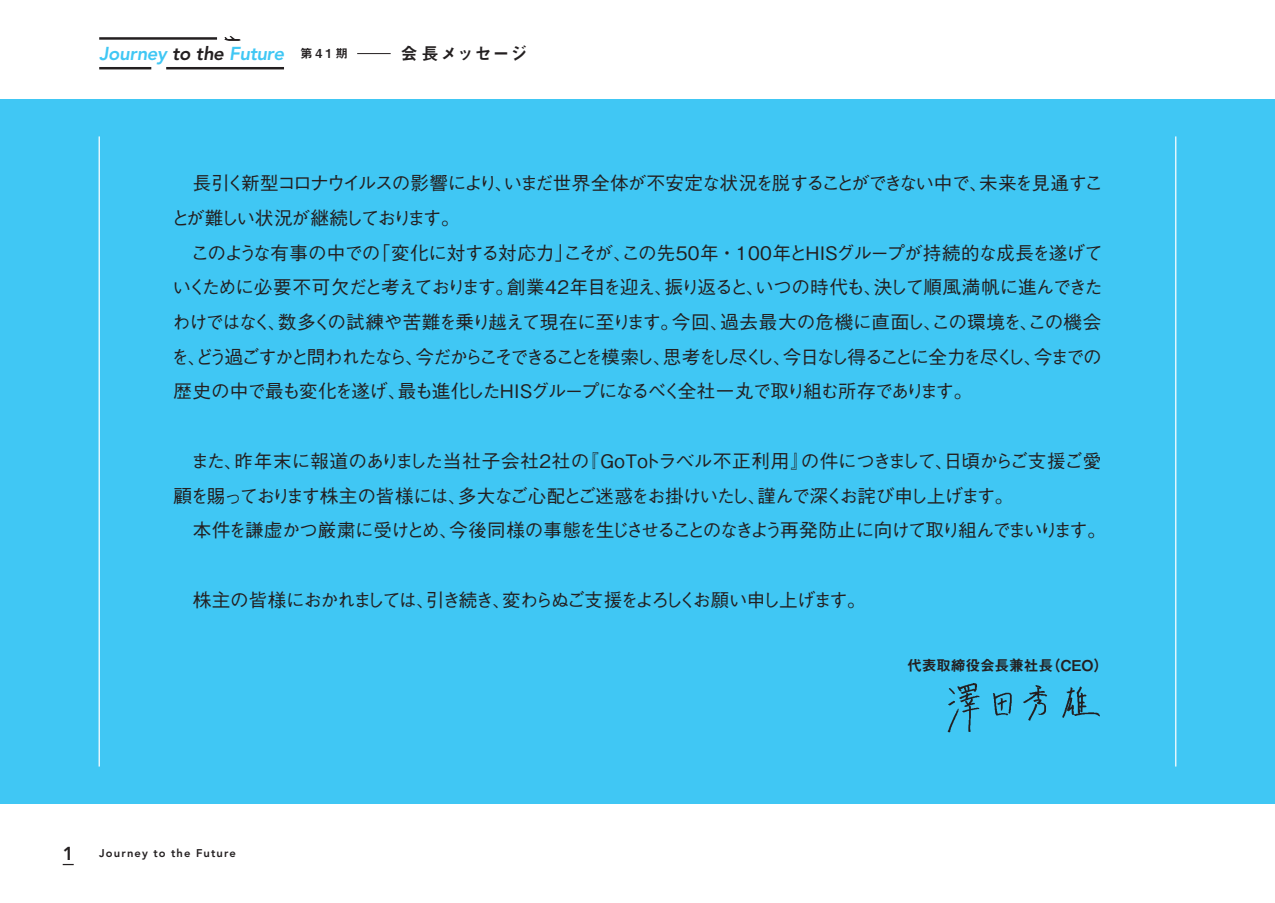
<style>
.page{position:relative;width:1275px;height:903px;background:#fff}
.page>*{position:absolute;margin:0;border:0;box-sizing:border-box;transform-origin:0 0}
.t1{font:500 18.55px/34.6px "Gothic BBB Pr 5";letter-spacing:-.075em;color:#231f20}
.t2{font:500 18.55px "Gothic BBB Pr 5";letter-spacing:-.1em;color:#231f20}
.t3{font:italic 800 18.55px "Avenir LT Std";letter-spacing:-.02em;color:#40c7f4}
.t4{font:800 18.55px "Avenir LT Std";color:#231f20}
.t5{font:17.32px "Midashi Go Pr 5 MB31";letter-spacing:.035em;color:#231f20}
.t6{font:14.88px "Midashi Go Pr 5 MB31";letter-spacing:-.02em;color:#231f20}
.t7{font:800 11.2px "Avenir LT Std";letter-spacing:.1em;color:#231f20}
.s1{color:#231f20}
.s2{font-family:"Midashi Go Pr 5 MB31";font-weight:400;font-style:normal;font-size:12.42px;color:#231f20}
</style>
<div class="page">
<div style="left:0;top:99px;width:1275px;height:705px;background:#40c7f4"></div>
<hr style="left:99px;top:136px;width:1px;height:630px;background:#fff">
<hr style="left:1175px;top:136px;width:1px;height:630px;background:#fff">
<img style="left:947px;top:683px;width:153px;height:50px">
<hr style="left:357px;top:53px;width:34px;height:1px;background:#231f20">
<hr style="left:99px;top:37px;width:118px;height:3px;background:#231f20">
<hr style="left:99px;top:67px;width:52px;height:2px;background:#231f20">
<hr style="left:166px;top:67px;width:118px;height:2px;background:#231f20">
<svg style="left:224px;top:36px;width:17px;height:5px"></svg>
<p class="t3" style="left:99px;top:43px;width:250px">Journey <span class="s1">to the</span> Future <span class="s2">第 4 1 期</span></p>
<p class="t5" style="left:401px;top:40px;width:129px">会長メッセージ</p>
<p class="t1" style="left:171px;top:164px;width:934px">　長引く新型コロナウイルスの影響により、いまだ世界全体が不安定な状況を脱することができない中で、未来を見通すことが難しい状況が継続しております。<br>　このような有事の中での「変化に対する対応力」こそが、この先50年・100年とHISグループが持続的な成長を遂げていくために必要不可欠だと考えております。創業42年目を迎え、振り返ると、いつの時代も、決して順風満帆に進んできたわけではなく、数多くの試練や苦難を乗り越えて現在に至ります。今回、過去最大の危機に直面し、この環境を、この機会を、どう過ごすかと問われたなら、今だからこそできることを模索し、思考をし尽くし、今日なし得ることに全力を尽くし、今までの歴史の中で最も変化を遂げ、最も進化したHISグループになるべく全社一丸で取り組む所存であります。</p>
<p class="t1" style="left:174px;top:442px;width:934px">　また、昨年末に報道のありました当社子会社2社の『GoToトラベル不正利用』の件につきまして、日頃からご支援ご愛顧を賜っております株主の皆様には、多大なご心配とご迷惑をお掛けいたし、謹んで深くお詫び申し上げます。<br>　本件を謙虚かつ厳粛に受けとめ、今後同様の事態を生じさせることのなきよう再発防止に向けて取り組んでまいります。</p>
<p class="t2" style="left:174px;top:585px;width:694px">　株主の皆様におかれましては、引き続き、変わらぬご支援をよろしくお願い申し上げます。</p>
<p class="t6" style="left:907px;top:653px;width:203px">代表取締役会長兼社長（CEO）</p>
<p class="t4" style="left:63px;top:842px;width:13px">1</p>
<p class="t7" style="left:99px;top:846px;width:138px">Journey to the Future</p>
</div>
